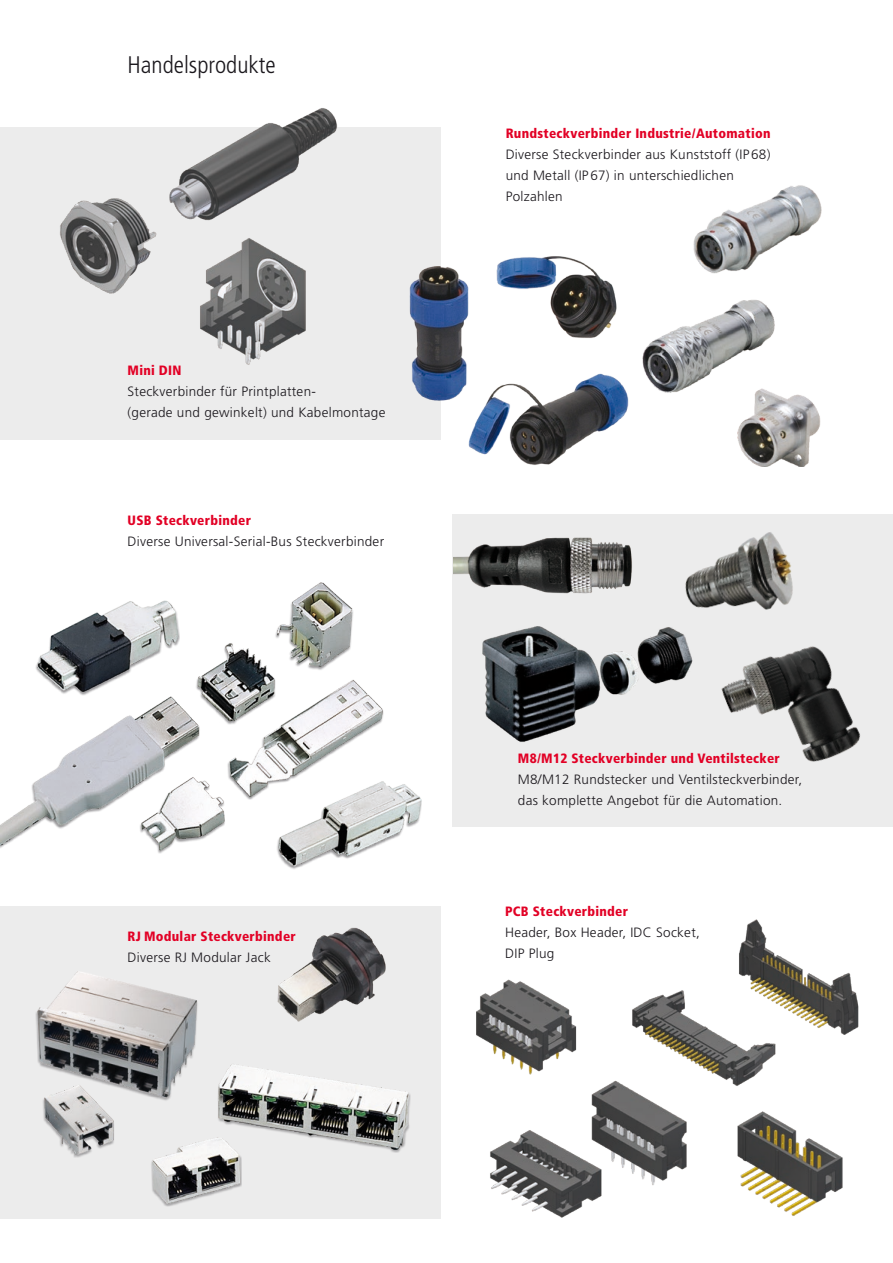
<style>
.page{position:relative;width:893px;height:1263px;background:#fff}
.page>*{position:absolute;margin:0;border:0;box-sizing:border-box;transform-origin:0 0}
.t1{font:300 condensed 24px "Frutiger LT Std";color:#1a171c}
.t2{font:300 13.5px/21px "Frutiger LT Std";letter-spacing:.02em;color:#1a171c}
.t3{font:900 condensed 13.5px "Frutiger LT Std";letter-spacing:.02em;color:#e20025}
</style>
<div class="page">
<div style="left:0;top:128px;width:440px;height:312px;background:#ececec"></div>
<div style="left:0;top:906px;width:440px;height:312px;background:#ececec"></div>
<img style="left:200px;top:238px;width:106px;height:127px">
<img style="left:163px;top:108px;width:181px;height:113px">
<img style="left:60px;top:198px;width:97px;height:96px">
<img style="left:496px;top:256px;width:121px;height:82px">
<img style="left:409px;top:260px;width:60px;height:146px">
<img style="left:457px;top:369px;width:172px;height:96px">
<img style="left:737px;top:393px;width:84px;height:73px">
<img style="left:693px;top:185px;width:129px;height:89px">
<img style="left:642px;top:299px;width:133px;height:94px">
<div style="left:453px;top:514px;width:440px;height:313px;background:#ececec"></div>
<img style="left:685px;top:532px;width:108px;height:78px">
<img style="left:482px;top:626px;width:211px;height:116px">
<img style="left:721px;top:646px;width:140px;height:116px">
<img style="left:453px;top:537px;width:179px;height:57px">
<img style="left:0;top:582px;width:384px;height:272px">
<img style="left:29px;top:589px;width:157px;height:114px">
<img style="left:271px;top:773px;width:151px;height:96px">
<img style="left:35px;top:971px;width:163px;height:187px">
<img style="left:218px;top:1064px;width:193px;height:89px">
<img style="left:137px;top:1131px;width:110px;height:76px">
<img style="left:277px;top:927px;width:109px;height:95px">
<img style="left:632px;top:919px;width:227px;height:167px">
<img style="left:737px;top:1111px;width:106px;height:105px">
<img style="left:490px;top:1078px;width:199px;height:140px">
<img style="left:476px;top:979px;width:101px;height:96px">
<h1 class="t1" style="left:128px;top:51px;width:150px">Handelsprodukte</h1>
<p class="t3" style="left:128px;top:362px;width:55px">Mini DIN</p>
<p class="t2" style="left:128px;top:381px;width:259px">Steckverbinder für Printplatten-<br>(gerade und gewinkelt) und Kabelmontage</p>
<p class="t3" style="left:128px;top:512px;width:125px">USB Steckverbinder</p>
<p class="t2" style="left:128px;top:531px;width:258px">Diverse Universal-Serial-Bus Steckverbinder</p>
<p class="t3" style="left:128px;top:928px;width:170px">RJ Modular Steckverbinder</p>
<p class="t2" style="left:128px;top:947px;width:145px">Diverse RJ Modular Jack</p>
<p class="t3" style="left:506px;top:125px;width:266px">Rundsteckverbinder Industrie/Automation</p>
<p class="t2" style="left:506px;top:144px;width:266px">Diverse Steckverbinder aus Kunststoff (IP68) und Metall (IP67) in unterschiedlichen<br>Polzahlen</p>
<p class="t3" style="left:518px;top:750px;width:263px">M8/M12 Steckverbinder und Ventilstecker</p>
<p class="t2" style="left:518px;top:769px;width:286px">M8/M12 Rundstecker und Ventilsteckverbinder, das komplette Angebot für die Automation.</p>
<p class="t3" style="left:505px;top:903px;width:124px">PCB Steckverbinder</p>
<p class="t2" style="left:505px;top:922px;width:196px">Header, Box Header, IDC Socket,<br>DIP Plug</p>
</div>
